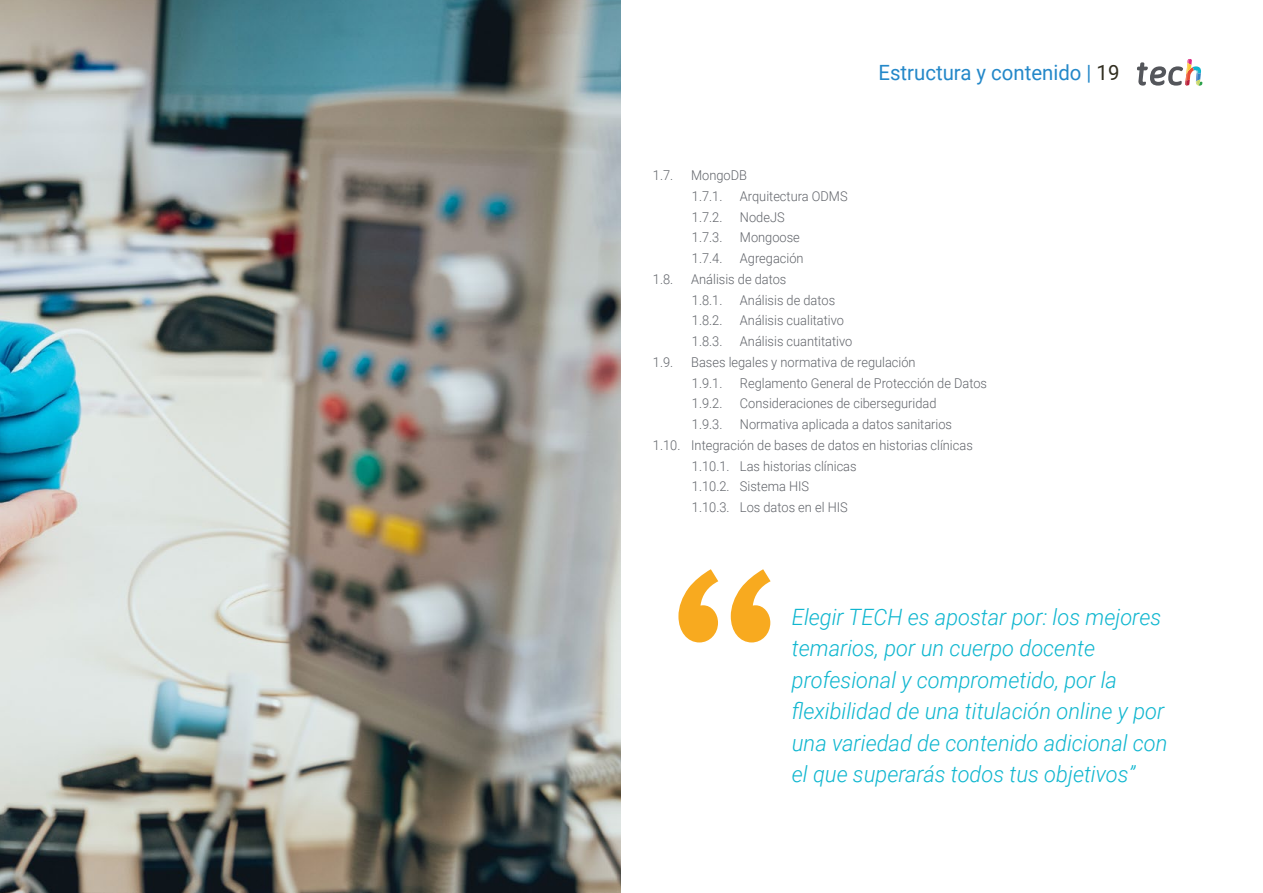
<style>
.page{position:relative;width:1263px;height:893px;background:#fff}
.page>*{position:absolute;margin:0;border:0;box-sizing:border-box;transform-origin:0 0}
.t1{font:italic 300 22.5px/31.5px "Roboto";color:#0fb6cf}
.t2{font:21px "Roboto";color:#2488c9}
.t3{font:300 13.5px/20.7px "Roboto";color:#61646a;scale:.95 1}
.s1{color:#312e20}
</style>
<div class="page">
<img style="left:0;top:0;width:621px;height:893px">
<svg style="left:678px;top:569px;width:93px;height:73px"></svg>
<svg style="left:1137px;top:59px;width:65px;height:27px"></svg>
<h2 class="t2" style="left:878px;top:57px;width:242px">Estructura y contenido | <span class="s1">19</span></h2>
<p class="t3" style="left:653px;top:165px;width:23px">1.7.</p>
<p class="t3" style="left:691px;top:165px;width:60px">MongoDB<br>1.7.1.</p>
<p class="t3" style="left:740px;top:185px;width:115px">Arquitectura ODMS</p>
<p class="t3" style="left:692px;top:206px;width:34px">1.7.2.</p>
<p class="t3" style="left:740px;top:206px;width:49px">NodeJS</p>
<p class="t3" style="left:692px;top:227px;width:34px">1.7.3.</p>
<p class="t3" style="left:740px;top:227px;width:65px">Mongoose</p>
<p class="t3" style="left:692px;top:248px;width:34px">1.7.4.</p>
<p class="t3" style="left:740px;top:248px;width:68px">Agregación</p>
<p class="t3" style="left:653px;top:268px;width:23px">1.8.</p>
<p class="t3" style="left:691px;top:268px;width:102px">Análisis de datos<br>1.8.1.</p>
<p class="t3" style="left:740px;top:289px;width:102px">Análisis de datos</p>
<p class="t3" style="left:692px;top:310px;width:34px">1.8.2.</p>
<p class="t3" style="left:740px;top:310px;width:111px">Análisis cualitativo</p>
<p class="t3" style="left:692px;top:331px;width:34px">1.8.3.</p>
<p class="t3" style="left:740px;top:331px;width:120px">Análisis cuantitativo</p>
<p class="t3" style="left:653px;top:351px;width:23px">1.9.</p>
<p class="t3" style="left:691px;top:351px;width:238px">Bases legales y normativa de regulación<br>1.9.1.</p>
<p class="t3" style="left:740px;top:372px;width:262px">Reglamento General de Protección de Datos</p>
<p class="t3" style="left:692px;top:393px;width:34px">1.9.2.</p>
<p class="t3" style="left:740px;top:393px;width:208px">Consideraciones de ciberseguridad</p>
<p class="t3" style="left:692px;top:414px;width:34px">1.9.3.</p>
<p class="t3" style="left:740px;top:414px;width:225px">Normativa aplicada a datos sanitarios</p>
<p class="t3" style="left:653px;top:434px;width:338px">1.10. Integración de bases de datos en historias clínicas</p>
<p class="t3" style="left:692px;top:455px;width:175px">1.10.1. Las historias clínicas</p>
<p class="t3" style="left:692px;top:476px;width:125px">1.10.2. Sistema HIS</p>
<p class="t3" style="left:692px;top:497px;width:166px">1.10.3. Los datos en el HIS</p>
<h1 class="t1" style="left:792px;top:600px;width:377px">Elegir TECH es apostar por: los mejores temarios, por un cuerpo docente profesional y comprometido, por la flexibilidad de una titulación online y por una variedad de contenido adicional con el que superarás todos tus objetivos”</h1>
</div>
